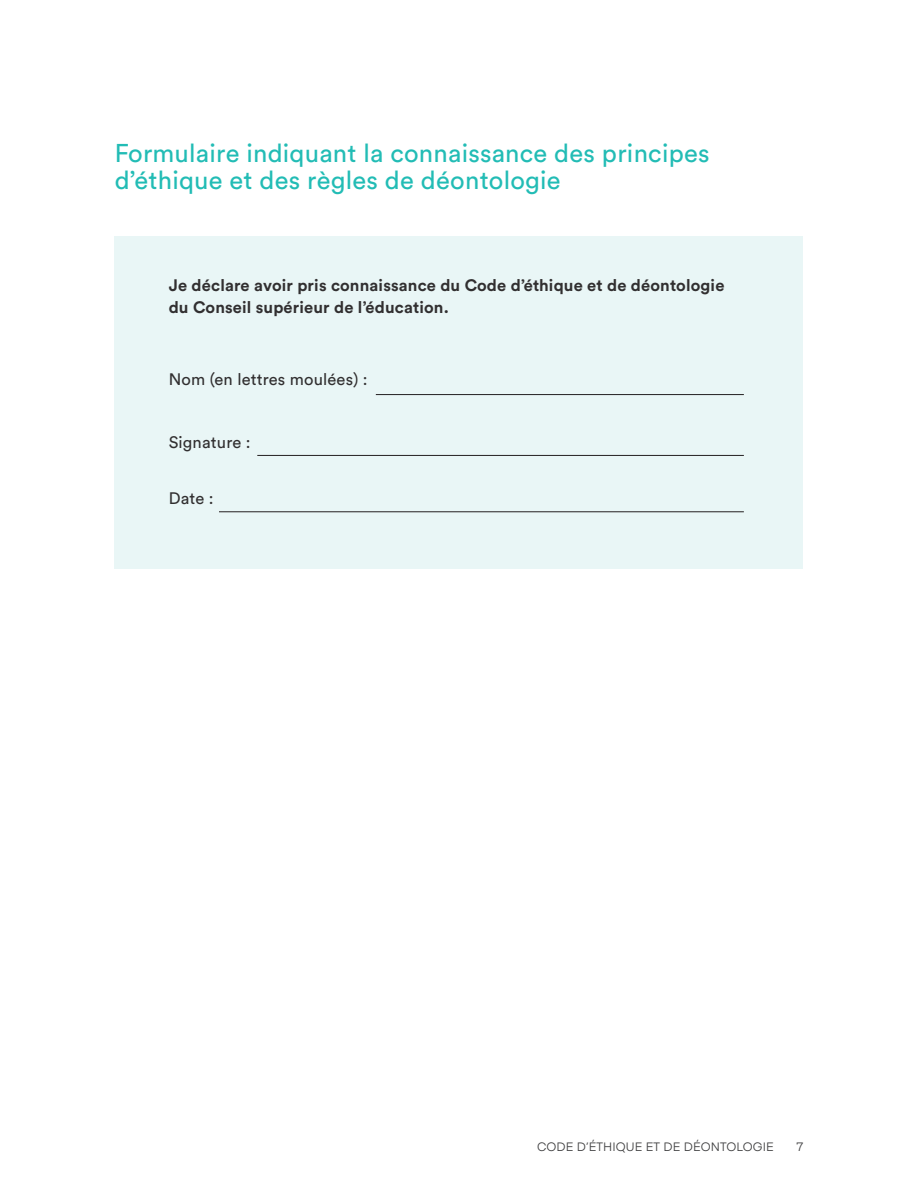
<style>
.page{position:relative;width:918px;height:1188px;background:#fff}
.page>*{position:absolute;margin:0;border:0;box-sizing:border-box;transform-origin:0 0}
.t1{font:25.5px/27px "Circular Std";letter-spacing:.01em;color:#22bcb5}
.P_copie{font:700 16.5px/22.5px "Circular Std";letter-spacing:.01em;color:#312f30}
.P_copie-2{font:16.5px "Circular Std";letter-spacing:.01em;color:#312f30}
.t2{font:12px "Eina 03";letter-spacing:.01em;color:#3e3e3f}
</style>
<div class="page">
<div style="left:115px;top:237px;width:688px;height:332px;background:#e9f6f6"></div>
<hr style="left:376px;top:394px;width:368px;height:1px;background:#231f20">
<hr style="left:257px;top:455px;width:487px;height:1px;background:#231f20">
<hr style="left:219px;top:511px;width:525px;height:1px;background:#231f20">
<h3 class="t1" style="left:115px;top:140px;width:596px">Formulaire indiquant la connaissance des principes d’éthique et des règles de déontologie</h3>
<p class="P_copie" style="left:169px;top:273px;width:557px">Je déclare avoir pris connaissance du Code d’éthique et de déontologie du Conseil supérieur de l’éducation.</p>
<p class="P_copie-2" style="left:169px;top:369px;width:200px">Nom (en lettres moulées) :</p>
<p class="P_copie-2" style="left:169px;top:432px;width:83px">Signature :</p>
<p class="P_copie-2" style="left:169px;top:489px;width:46px">Date :</p>
<p class="t2" style="left:537px;top:1138px;width:238px">CODE D’ÉTHIQUE ET DE DÉONTOLOGIE</p>
<p class="t2" style="left:797px;top:1138px;width:8px">7</p>
</div>
